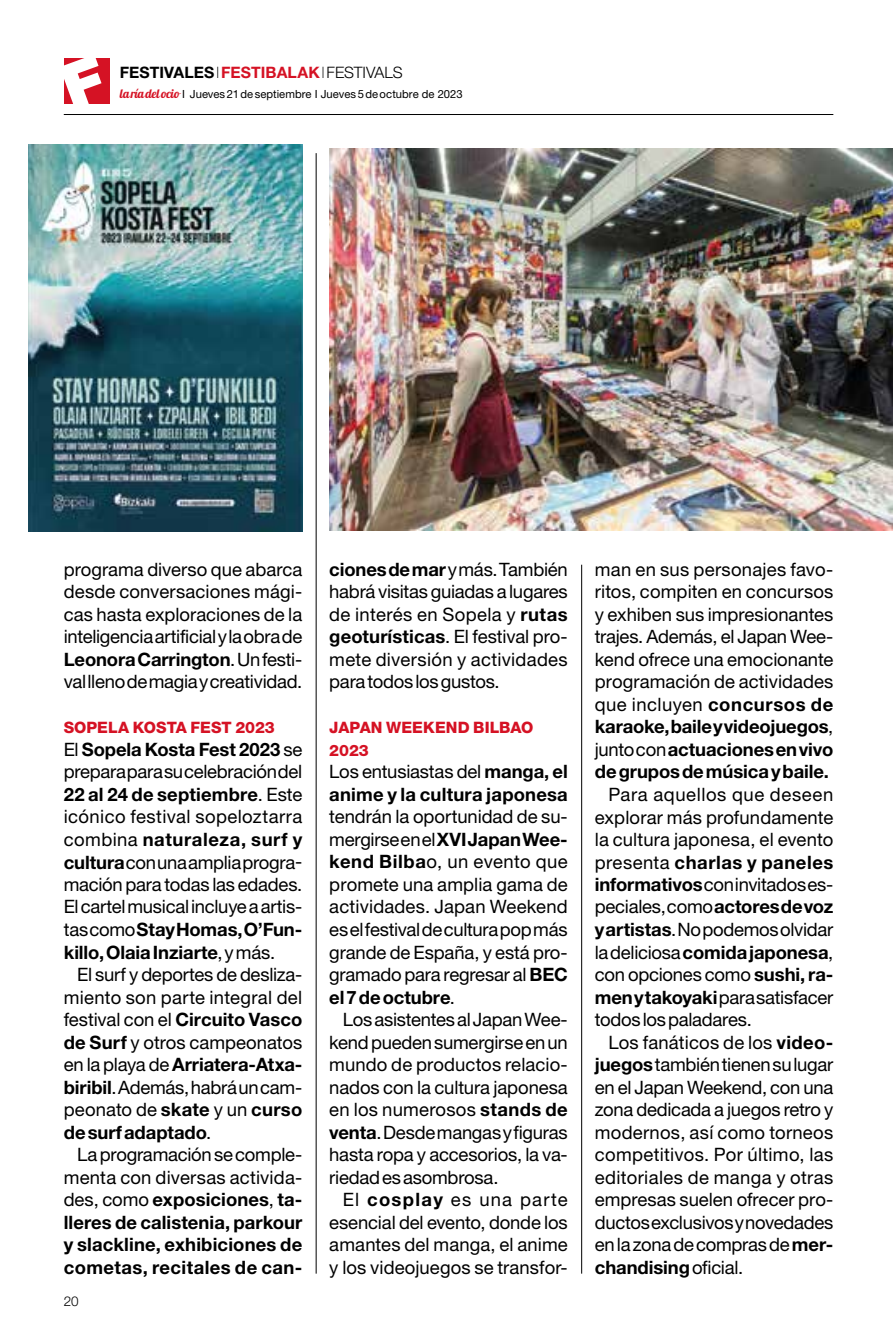
<style>
.page{position:relative;width:893px;height:1340px;background:#fff}
.page>*{position:absolute;margin:0;border:0;box-sizing:border-box;transform-origin:0 0}
.t1{font:18.45px/22.5px "Helvetica Neue LT Std";letter-spacing:-.01em;color:#000;text-align:justify}
.t2{font:700 18.45px/22.5px "Helvetica Neue LT Std";letter-spacing:.01em;color:#000;text-align:justify}
.t3{font:800 15.75px/22.5px "Helvetica Neue LT Std";color:#d51224}
.t4{font:700 15.75px "Helvetica Neue LT Std";letter-spacing:.005em;color:#000}
.t5{font:300 13.5px "Helvetica Neue LT Std";color:#000}
.t6{font:11.25px "Helvetica Neue LT Std";letter-spacing:.005em;color:#000}
.s1{font-weight:100}
.s2{color:#d51224}
.s3{font-weight:300}
.s4{font-family:"Lobster 1.4";font-size:12.38px;color:#d51224}
.s5{font-weight:700}
.s6{font-weight:400}
</style>
<div class="page">
<hr style="left:64px;top:114px;width:769px;height:1px;background:#000">
<img style="left:329px;top:148px;width:564px;height:383px">
<img style="left:29px;top:144px;width:273px;height:388px">
<hr style="left:581px;top:564px;width:1px;height:709px;background:#000">
<hr style="left:316px;top:153px;width:1px;height:1120px;background:#000">
<div style="left:64px;top:58px;width:46px;height:46px;background:#d51224"></div>
<p class="t4" style="left:120px;top:62px;width:284px">FESTIVALES <span class="s1">I</span><span class="s2">FESTIBALAK</span><span class="s1">I</span><span class="s3">FESTIVALS</span></p>
<p class="t6" style="left:120px;top:87px;width:344px"><span class="s4">la ría del ocio</span> I Jueves 21 de septiembre I Jueves 5 de octubre de 2023</p>
<p class="t1" style="left:64px;top:557px;width:240px">programa diverso que abarca desde conversaciones mági&shy;cas hasta exploraciones de la inteligencia artificial y la obra de <span class="s5">Leonora Carrington</span>. Un festi&shy;val lleno de magia y creatividad.</p>
<p class="t3" style="left:64px;top:716px;width:213px">SOPELA KOSTA FEST 2023</p>
<p class="t1" style="left:64px;top:737px;width:240px">El <span class="s5">Sopela Kosta Fest 2023</span> se prepara para su celebración del <span class="s5">22 al 24 de septiembre</span>. Este icónico festival sopeloztarra combina <span class="s5">naturaleza, surf y cultura</span> con una amplia progra&shy;mación para todas las edades.<br>El cartel musical incluye a artis&shy;tas como <span class="s5">Stay Homas, O’Fun&shy;killo, Olaia Inziarte</span>, y más.</p>
<p class="t1" style="left:64px;top:963px;width:240px;text-indent:14px">El surf y deportes de desliza&shy;miento son parte integral del festival con el <span class="s5">Circuito Vasco de Surf</span> y otros campeonatos en la playa de <span class="s5">Arriatera-Atxa&shy;biribil</span>. Además, habrá un cam&shy;peonato de <span class="s5">skate</span> y un <span class="s5">curso de surf adaptado</span>.</p>
<p class="t2" style="left:64px;top:1142px;width:240px;text-indent:14px"><span class="s6">La programación se comple&shy;menta con diversas activida&shy;des, como</span> exposiciones<span class="s6">,</span> ta&shy;lleres de calistenia, parkour y slackline, exhibiciones de cometas, recitales de can-</p>
<p class="t5" style="left:64px;top:1292px;width:17px">20</p>
<p class="t1" style="left:329px;top:557px;width:240px"><span class="s5">ciones de mar</span> y más. También habrá visitas guiadas a lugares de interés en Sopela y <span class="s5">rutas geoturísticas</span>. El festival pro&shy;mete diversión y actividades para todos los gustos.</p>
<p class="t3" style="left:329px;top:716px;width:206px">JAPAN WEEKEND BILBAO<br>2023</p>
<p class="t2" style="left:329px;top:760px;width:240px"><span class="s6">Los entusiastas del</span> manga, el anime y la cultura japonesa</p>
<p class="t1" style="left:329px;top:805px;width:240px">tendrán la oportunidad de su&shy;mergirse en el <span class="s5">XVI Japan Wee&shy;kend Bilba</span>o, un evento que promete una amplia gama de actividades. Japan Weekend es el festival de cultura pop más grande de España, y está pro&shy;gramado para regresar al <span class="s5">BEC el 7 de octubre</span>.</p>
<p class="t1" style="left:329px;top:1008px;width:240px;text-indent:14px">Los asistentes al Japan Wee&shy;kend pueden sumergirse en un mundo de productos relacio&shy;nados con la cultura japonesa en los numerosos <span class="s5">stands de venta</span>. Desde mangas y figuras hasta ropa y accesorios, la va&shy;riedad es asombrosa.</p>
<p class="t1" style="left:329px;top:1188px;width:240px;text-indent:13px">El <span class="s5">cosplay</span> es una parte esencial del evento, donde los amantes del manga, el anime y los videojuegos se transfor-</p>
<p class="t1" style="left:595px;top:557px;width:240px">man en sus personajes favo&shy;ritos, compiten en concursos y exhiben sus impresionantes trajes. Además, el Japan Wee&shy;kend ofrece una emocionante programación de actividades que incluyen <span class="s5">concursos de karaoke, baile y videojuegos</span>, junto con <span class="s5">actuaciones en vivo de grupos de música y baile.</span></p>
<p class="t1" style="left:595px;top:783px;width:240px;text-indent:14px">Para aquellos que deseen explorar más profundamente la cultura japonesa, el evento presenta <span class="s5">charlas y paneles informativos</span> con invitados es&shy;peciales, como <span class="s5">actores de voz y artistas</span>. No podemos olvidar la deliciosa <span class="s5">comida japonesa</span>, con opciones como <span class="s5">sushi, ra&shy;men y takoyaki</span> para satisfacer todos los paladares.</p>
<p class="t1" style="left:595px;top:1030px;width:240px;text-indent:14px">Los fanáticos de los <span class="s5">video&shy;juegos</span> también tienen su lugar en el Japan Weekend, con una zona dedicada a juegos retro y modernos, así como torneos competitivos. Por último, las editoriales de manga y otras empresas suelen ofrecer pro&shy;ductos exclusivos y novedades en la zona de compras de <span class="s5">mer&shy;chandising</span> oficial.</p>
</div>
